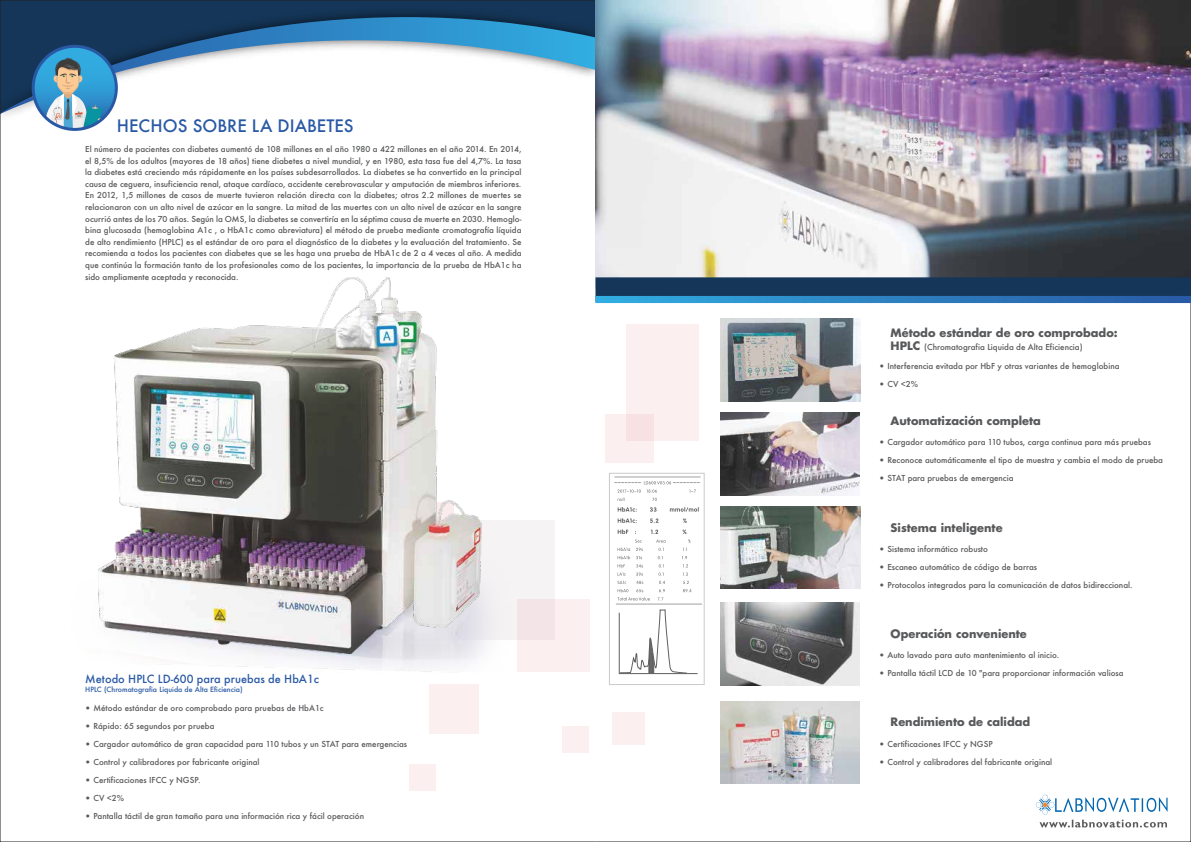
<style>
.page{position:relative;width:1191px;height:842px;background:#fff}
.page>*{position:absolute;margin:0;border:0;box-sizing:border-box;transform-origin:0 0}
.t1{font:500 16.7px "Futura";color:#2959a5}
.t2{font:700 11.3px "Futura";color:#58595b}
.t3{font:500 11px "Futura";color:#2959a5}
.t4{font:500 8px/11.6px "Futura";color:#58595b;text-align:justify}
.t5{font:500 7px "Futura";color:#2959a5}
.s1{font-weight:700}
.s2{font-weight:700;font-size:11.3px}
</style>
<div class="page">
<div style="left:435px;top:520px;width:120px;height:120px;background:#f6f3f5"></div>
<div style="left:517px;top:599px;width:72px;height:72px;background:#fbeff0"></div>
<div style="left:429px;top:684px;width:50px;height:49px;background:#fbeff0"></div>
<div style="left:409px;top:764px;width:26px;height:26px;background:#fbeff0"></div>
<div style="left:627px;top:324px;width:72px;height:116px;background:#fbeff0"></div>
<div style="left:563px;top:727px;width:26px;height:26px;background:#fbeff0"></div>
<div style="left:605px;top:414px;width:48px;height:49px;background:linear-gradient(to right,#fbf1f2,#f9e5e6)"></div>
<div style="left:612px;top:712px;width:32px;height:33px;background:#fbeff0"></div>
<img style="left:98px;top:552px;width:388px;height:120px">
<img style="left:99px;top:277px;width:382px;height:376px">
<svg style="left:2px;top:2px;width:591px;height:112px"></svg>
<img style="left:595px;top:0;width:596px;height:277px">
<img style="left:721px;top:319px;width:139px;height:82px">
<img style="left:734px;top:333px;width:63px;height:47px">
<img style="left:720px;top:413px;width:140px;height:82px">
<img style="left:720px;top:603px;width:140px;height:82px">
<img style="left:720px;top:701px;width:140px;height:82px">
<img style="left:720px;top:506px;width:140px;height:83px">
<svg style="left:1035px;top:794px;width:132px;height:33px"></svg>
<div style="left:609px;top:473px;width:95px;height:212px;background:#fff;border:1px solid #c9cac9"></div>
<hr style="left:614px;top:477px;width:86px;height:1px;background:#a1a1a0">
<hr style="left:616px;top:604px;width:86px;height:1px;background:#a1a1a0">
<svg style="left:618px;top:609px;width:80px;height:66px"></svg>
<svg style="left:614px;top:481px;width:86px;height:119px"></svg>
<svg style="left:33px;top:46px;width:83px;height:83px"></svg>
<svg style="left:45px;top:57px;width:57px;height:73px;background:#74abc2"></svg>
<div style="left:32px;top:45px;width:86px;height:86px;border:3px solid #2959a5;border-radius:50%"></div>
<svg style="left:595px;top:277px;width:596px;height:26px;background:#1d4c75"></svg>
<h1 class="t1" style="left:117px;top:115px;width:238px">HECHOS SOBRE LA DIABETES</h1>
<p class="t4" style="left:85px;top:143px;width:438px">El número de pacientes con diabetes aumentó de 108 millones en el año 1980 a 422 millones en el año 2014. En 2014, el 8,5% de los adultos (mayores de 18 años) tiene diabetes a nivel mundial, y en 1980, esta tasa fue del 4,7%. La tasa la diabetes está creciendo más rápidamente en los países subdesarrollados. La diabetes se ha convertido en la principal causa de ceguera, insuficiencia renal, ataque cardíaco, accidente cerebrovascular y amputación de miembros inferiores.<br>En 2012, 1,5 millones de casos de muerte tuvieron relación directa con la diabetes; otros 2.2 millones de muertes se relacionaron con un alto nivel de azúcar en la sangre. La mitad de las muertes con un alto nivel de azúcar en la sangre ocurrió antes de los 70 años. Según la OMS, la diabetes se convertiría en la séptima causa de muerte en 2030. Hemoglo&shy;bina glucosada (hemoglobina A1c , o HbA1c como abreviatura) el método de prueba mediante cromatografía líquida de alto rendimiento (HPLC) es el estándar de oro para el diagnóstico de la diabetes y la evaluación del tratamiento. Se recomienda a todos los pacientes con diabetes que se les haga una prueba de HbA1c de 2 a 4 veces al año. A medida que continúa la formación tanto de los profesionales como de los pacientes, la importancia de la prueba de HbA1c ha sido ampliamente aceptada y reconocida.</p>
<h3 class="t3" style="left:85px;top:671px;width:235px">Metodo HPLC LD-600 para pruebas de HbA1c</h3>
<p class="t5" style="left:85px;top:685px;width:159px">HPLC (Chromatografia Liquida de Alta Eficiencia)</p>
<p class="t4" style="left:85px;top:702px;width:240px"><span class="s1">•</span> Método estándar de oro comprobado para pruebas de HbA1c</p>
<p class="t4" style="left:85px;top:720px;width:131px"><span class="s1">•</span> Rápido: 65 segundos por prueba</p>
<p class="t4" style="left:85px;top:738px;width:323px"><span class="s1">•</span> Cargador automático de gran capacidad para 110 tubos y un STAT para emergencias</p>
<p class="t4" style="left:85px;top:756px;width:176px"><span class="s1">•</span> Control y calibradores por fabricante original</p>
<p class="t4" style="left:85px;top:774px;width:117px"><span class="s1">•</span> Certificaciones IFCC y NGSP.</p>
<p class="t4" style="left:85px;top:792px;width:40px"><span class="s1">•</span> CV &lt;2%</p>
<p class="t4" style="left:85px;top:810px;width:280px"><span class="s1">•</span> Pantalla táctil de gran tamaño para una información rica y fácil operación</p>
<h2 class="t2" style="left:890px;top:325px;width:229px">Método estándar de oro comprobado:</h2>
<p class="t4" style="left:890px;top:341px;width:193px"><span class="s2">HPLC</span> (Chromatografia Liquida de Alta Eficiencia)</p>
<p class="t4" style="left:879px;top:360px;width:242px"><span class="s1">•</span> Interferencia evitada por HbF y otras variantes de hemoglobina</p>
<p class="t4" style="left:879px;top:378px;width:40px"><span class="s1">•</span> CV &lt;2%</p>
<h2 class="t2" style="left:890px;top:413px;width:152px">Automatización completa</h2>
<p class="t4" style="left:879px;top:436px;width:273px"><span class="s1">•</span> Cargador automático para 110 tubos, carga continua para más pruebas</p>
<p class="t4" style="left:879px;top:454px;width:285px"><span class="s1">•</span> Reconoce automáticamente el tipo de muestra y cambia el modo de prueba</p>
<p class="t4" style="left:879px;top:472px;width:136px"><span class="s1">•</span> STAT para pruebas de emergencia</p>
<h2 class="t2" style="left:890px;top:520px;width:113px">Sistema inteligente</h2>
<p class="t4" style="left:879px;top:543px;width:110px"><span class="s1">•</span> Sistema informático robusto</p>
<p class="t4" style="left:879px;top:561px;width:159px"><span class="s1">•</span> Escaneo automático de código de barras</p>
<p class="t4" style="left:879px;top:579px;width:255px"><span class="s1">•</span> Protocolos integrados para la comunicación de datos bidireccional.</p>
<h2 class="t2" style="left:890px;top:626px;width:138px">Operación conveniente</h2>
<p class="t4" style="left:879px;top:649px;width:182px"><span class="s1">•</span> Auto lavado para auto mantenimiento al inicio.</p>
<p class="t4" style="left:879px;top:667px;width:246px"><span class="s1">•</span> Pantalla táctil LCD de 10 "para proporcionar información valiosa</p>
<h2 class="t2" style="left:890px;top:715px;width:141px">Rendimiento de calidad</h2>
<p class="t4" style="left:879px;top:738px;width:115px"><span class="s1">•</span> Certificaciones IFCC y NGSP</p>
<p class="t4" style="left:879px;top:756px;width:174px"><span class="s1">•</span> Control y calibradores del fabricante original</p>
</div>
